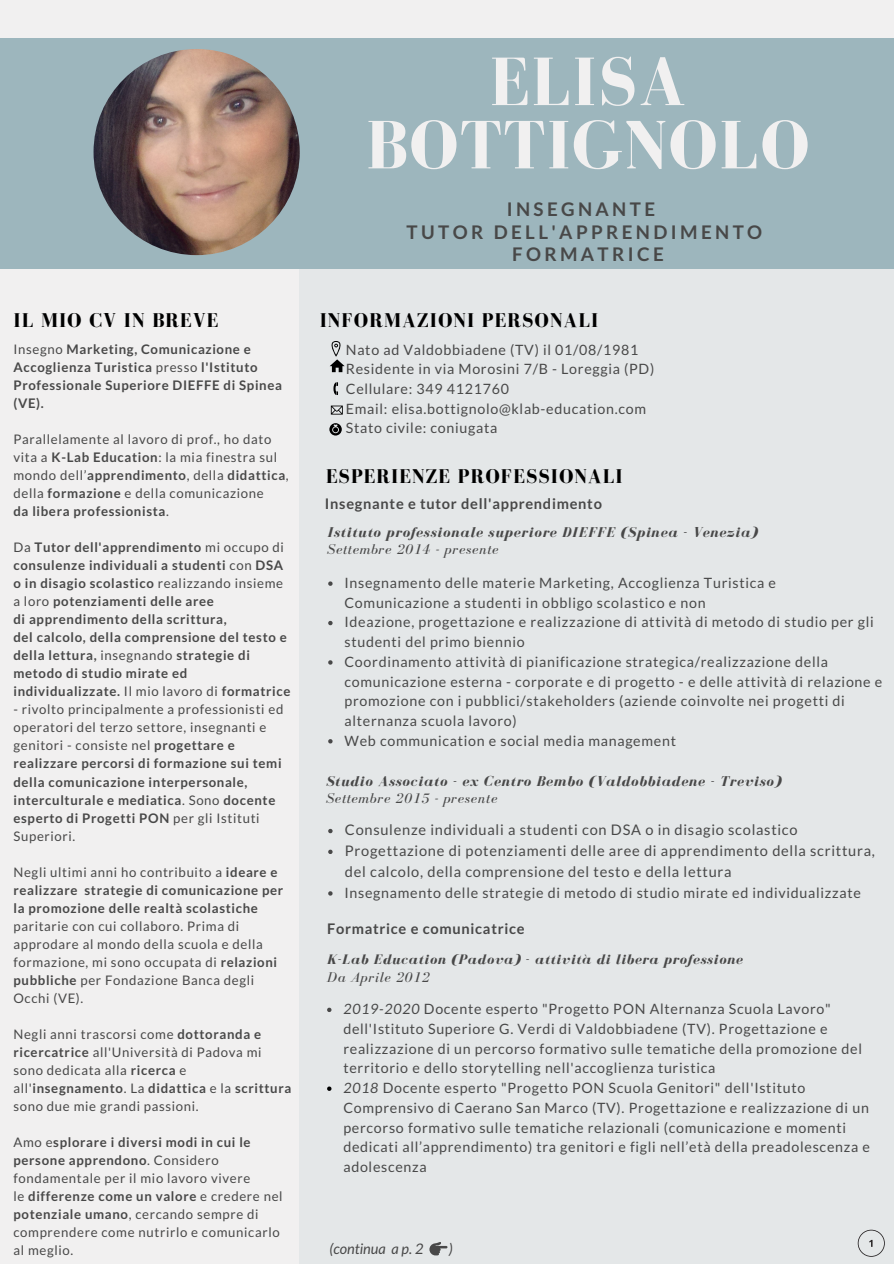
<style>
.page{position:relative;width:894px;height:1264px;background:#fff}
.page>*{position:absolute;margin:0;border:0;box-sizing:border-box;transform-origin:0 0}
.t1{font:700 70.35px/63.3px "Bodoni FLF";letter-spacing:.015em;color:#f1f0f0;text-align:center}
.t2{font:700 20.4px "Bodoni FLF";letter-spacing:.05em;color:#000}
.t3{font:700 18.75px/22.2px "Lato";letter-spacing:.18em;color:#484848;text-align:center}
.t4{font:14.55px/20.9px "Lato";letter-spacing:.05em;color:#484848}
.t5{font:italic 700 14.55px "Bodoni FLF";letter-spacing:.05em;color:#484848}
.t6{font:700 14.55px "Lato";letter-spacing:.05em;color:#484848}
.t7{font:italic 14.55px "Bodoni FLF";letter-spacing:.05em;color:#484848}
.t8{font:italic 14.55px "Lato";color:#484848}
.t9{font:14.25px/19.6px "Lato";letter-spacing:.05em;color:#484848}
.t10{font:italic 700 14.25px "Bodoni FLF";letter-spacing:.05em;color:#484848}
.t11{font:700 13.2px/18px "Lato";letter-spacing:.05em;color:#484848}
.t12{font:13.2px/18px "Lato";letter-spacing:.05em;color:#484848}
.s1{font-weight:400}
.s2{font-weight:700}
.s3{font-style:italic}
</style>
<div class="page">
<div style="left:0;top:0;width:893px;height:1263px;background:#f1f0f0"></div>
<div style="left:299px;top:264px;width:594px;height:999px;background:#e4e7e8"></div>
<div style="left:0;top:38px;width:893px;height:231px;background:#9db6bd"></div>
<svg style="left:328px;top:581px;width:4px;height:5px"></svg>
<svg style="left:328px;top:621px;width:4px;height:4px"></svg>
<svg style="left:328px;top:660px;width:4px;height:4px"></svg>
<svg style="left:328px;top:739px;width:4px;height:4px"></svg>
<svg style="left:327px;top:1007px;width:4px;height:5px"></svg>
<svg style="left:327px;top:1086px;width:4px;height:4px"></svg>
<img style="left:93px;top:49px;width:207px;height:206px;border-radius:50%">
<svg style="left:857px;top:1229px;width:27px;height:27px"></svg>
<svg style="left:330px;top:341px;width:14px;height:31px"></svg>
<svg style="left:333px;top:382px;width:5px;height:13px"></svg>
<svg style="left:331px;top:405px;width:12px;height:9px"></svg>
<svg style="left:329px;top:423px;width:13px;height:12px"></svg>
<svg style="left:429px;top:1242px;width:18px;height:13px"></svg>
<svg style="left:328px;top:828px;width:4px;height:5px"></svg>
<svg style="left:328px;top:849px;width:4px;height:5px"></svg>
<svg style="left:328px;top:891px;width:4px;height:4px"></svg>
<h2 class="t2" style="left:13px;top:309px;width:206px">IL MIO CV IN BREVE</h2>
<p class="t11" style="left:13px;top:339px;width:270px"><span class="s1">Insegno</span> Marketing, Comunicazione e<br>Accoglienza Turistica <span class="s1">presso</span> l'Istituto<br>Professionale Superiore DIEFFE di Spinea (VE).</p>
<p class="t12" style="left:13px;top:430px;width:277px">Parallelamente al lavoro di prof., ho dato vita a <span class="s2">K-Lab Education</span>: la mia finestra sul mondo dell’<span class="s2">apprendimento</span>, della <span class="s2">didattica</span>, della <span class="s2">formazione</span> e della comunicazione<br><span class="s2">da libera professionista</span>.</p>
<p class="t11" style="left:13px;top:538px;width:278px"><span class="s1">Da</span> Tutor dell'apprendimento <span class="s1">mi occupo di </span>consulenze individuali a studenti <span class="s1">con</span> DSA o in disagio scolastico <span class="s1">realizzando insieme a loro</span> potenziamenti delle aree<br>di apprendimento della scrittura,<br>del calcolo, della comprensione del testo e della lettura, <span class="s1">insegnando</span> strategie di metodo di studio mirate ed individualizzate. <span class="s1">Il mio lavoro di</span> formatrice</p>
<p class="t11" style="left:13px;top:700px;width:271px"><span class="s1">- rivolto principalmente a professionisti ed operatori del terzo settore, insegnanti e genitori - consiste nel</span> progettare e realizzare percorsi di formazione sui temi della comunicazione interpersonale, interculturale e mediatica<span class="s1">. Sono</span> docente esperto di Progetti PON <span class="s1">per gli Istituti Superiori.</span></p>
<p class="t11" style="left:13px;top:862px;width:271px"><span class="s1">Negli ultimi anni ho contribuito a</span> ideare e realizzare strategie di comunicazione per la promozione delle realtà scolastiche</p>
<p class="t12" style="left:13px;top:916px;width:265px">paritarie con cui collaboro. Prima di approdare al mondo della scuola e della formazione, mi sono occupata di <span class="s2">relazioni pubbliche</span> per Fondazione Banca degli Occhi (VE).</p>
<p class="t12" style="left:13px;top:1024px;width:279px">Negli anni trascorsi come <span class="s2">dottoranda e ricercatrice</span> all'Università di Padova mi sono dedicata alla <span class="s2">ricerca</span> e all'<span class="s2">insegnamento</span>. La <span class="s2">didattica</span> e la <span class="s2">scrittura </span>sono due mie grandi passioni.</p>
<p class="t12" style="left:13px;top:1132px;width:270px">Amo e<span class="s2">splorare i diversi modi in cui le persone apprendono</span>. Considero fondamentale per il mio lavoro vivere<br>le <span class="s2">differenze come un valore</span> e credere nel <span class="s2">potenziale umano</span>, cercando sempre di comprendere come nutrirlo e comunicarlo al meglio.</p>
<h1 class="t1" style="left:366px;top:50px;width:445px">ELISA<br>BOTTIGNOLO</h1>
<h3 class="t3" style="left:406px;top:198px;width:357px">INSEGNANTE<br>TUTOR DELL'APPRENDIMENTO<br>FORMATRICE</h3>
<h2 class="t2" style="left:320px;top:309px;width:280px">INFORMAZIONI PERSONALI</h2>
<p class="t9" style="left:346px;top:339px;width:310px">Nato ad Valdobbiadene (TV) il 01/08/1981<br>Residente in via Morosini 7/B - Loreggia (PD)<br>Cellulare: 349 4121760<br>Email: elisa.bottignolo@klab-education.com Stato civile: coniugata</p>
<h2 class="t2" style="left:326px;top:465px;width:298px">ESPERIENZE PROFESSIONALI</h2>
<p class="t6" style="left:325px;top:494px;width:278px">Insegnante e tutor dell'apprendimento</p>
<p class="t5" style="left:327px;top:524px;width:432px">Istituto professionale superiore DIEFFE (Spinea - Venezia)</p>
<p class="t7" style="left:327px;top:541px;width:173px">Settembre 2014 - presente</p>
<p class="t9" style="left:344px;top:572px;width:539px">Insegnamento delle materie Marketing, Accoglienza Turistica e Comunicazione a studenti in obbligo scolastico e non<br>Ideazione, progettazione e realizzazione di attività di metodo di studio per gli studenti del primo biennio<br>Coordinamento attività di pianificazione strategica/realizzazione della comunicazione esterna - corporate e di progetto - e delle attività di relazione e promozione con i pubblici/stakeholders (aziende coinvolte nei progetti di alternanza scuola lavoro)<br>Web communication e social media management</p>
<p class="t5" style="left:326px;top:773px;width:456px">Studio Associato - ex Centro Bembo (Valdobbiadene - Treviso)</p>
<p class="t7" style="left:326px;top:790px;width:173px">Settembre 2015 - presente</p>
<p class="t4" style="left:345px;top:819px;width:531px">Consulenze individuali a studenti con DSA o in disagio scolastico<br>Progettazione di potenziamenti delle aree di apprendimento della scrittura, del calcolo, della comprensione del testo e della lettura</p>
<p class="t9" style="left:344px;top:882px;width:517px">Insegnamento delle strategie di metodo di studio mirate ed individualizzate</p>
<p class="t6" style="left:327px;top:919px;width:199px">Formatrice e comunicatrice</p>
<p class="t10" style="left:327px;top:951px;width:417px">K-Lab Education (Padova) - attività di libera professione</p>
<p class="t7" style="left:327px;top:968px;width:104px">Da Aprile 2012</p>
<p class="t9" style="left:343px;top:998px;width:528px"><span class="s3">2019-2020</span> Docente esperto "Progetto PON Alternanza Scuola Lavoro" dell'Istituto Superiore G. Verdi di Valdobbiadene (TV). Progettazione e realizzazione di un percorso formativo sulle tematiche della promozione del territorio e dello storytelling nell'accoglienza turistica<br><span class="s3">2018</span> Docente esperto "Progetto PON Scuola Genitori" dell'Istituto Comprensivo di Caerano San Marco (TV). Progettazione e realizzazione di un percorso formativo sulle tematiche relazionali (comunicazione e momenti dedicati all’apprendimento) tra genitori e figli nell’età della preadolescenza e adolescenza</p>
<p class="t8" style="left:329px;top:1239px;width:96px">(continua a p. 2</p>
<p class="t8" style="left:448px;top:1239px;width:6px">)</p>
</div>
